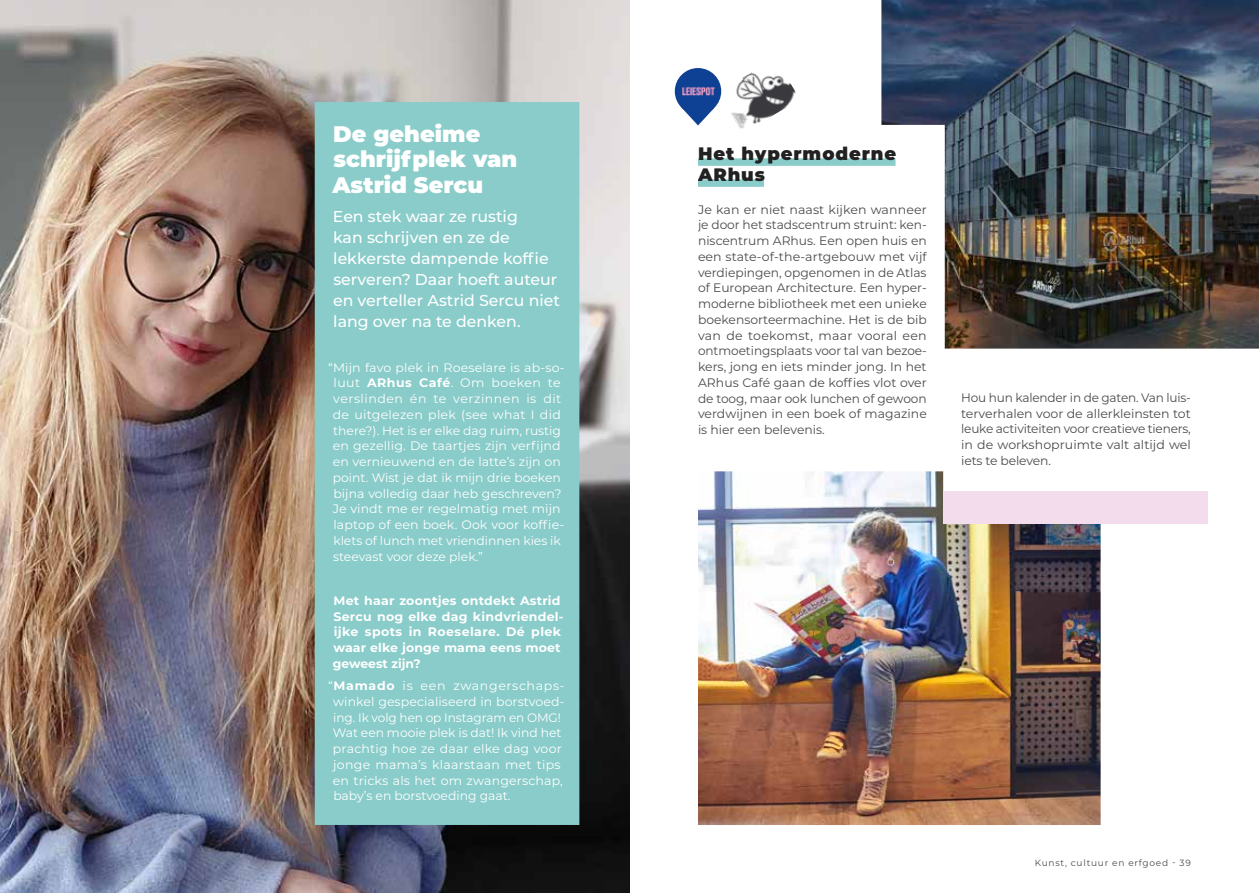
<style>
.page{position:relative;width:1259px;height:893px;background:#fff}
.page>*{position:absolute;margin:0;border:0;box-sizing:border-box;transform-origin:0 0}
.t1{font:900 22.5px/25.5px "Montserrat";color:#fff}
.t2{font:900 18px/21px "Montserrat";letter-spacing:.05em;color:#212121}
.t3{font:500 15.75px/21px "Montserrat";color:#fff}
.t4{font:12.3px/15.8px "Montserrat";letter-spacing:.005em;color:#fff}
.t5{font:12.3px/15.8px "Montserrat";color:#4a4a49;text-align:justify}
.t6{font:700 12.3px/15.8px "Montserrat";letter-spacing:.015em;color:#fff}
.t7{font:9px "Montserrat";letter-spacing:.085em;color:#4a4a49}
.s1{font-weight:700}
</style>
<div class="page">
<img style="left:0;top:0;width:629px;height:893px">
<svg style="left:306px;top:93px;width:282px;height:741px"></svg>
<div style="left:333px;top:140px;width:147px;height:7px;background:#89ccca"></div>
<img style="left:698px;top:472px;width:403px;height:353px">
<img style="left:881px;top:0;width:378px;height:349px">
<svg style="left:697px;top:116px;width:256px;height:356px"></svg>
<svg style="left:934px;top:363px;width:167px;height:163px"></svg>
<img style="left:718px;top:72px;width:82px;height:62px">
<div style="left:943px;top:491px;width:265px;height:33px;background:#f3dcec"></div>
<svg style="left:681px;top:107px;width:34px;height:18px"></svg>
<div style="left:675px;top:68px;width:46px;height:46px;background:#0e4194;border-radius:50%"></div>
<img style="left:682px;top:86px;width:33px;height:10px">
<h1 class="t1" style="left:333px;top:120px;width:186px">De geheime schrijfplek van<br>Astrid Sercu</h1>
<p class="t3" style="left:333px;top:206px;width:229px">Een stek waar ze rustig<br>kan schrijven en ze de lekkerste dampende koffie serveren? Daar hoeft auteur en verteller Astrid Sercu niet lang over na te denken.</p>
<p class="t4" style="left:333px;top:359px;width:233px;text-indent:-5px">“Mijn favo plek in Roeselare is ab-so&shy;luut <span class="s1">ARhus Café</span>. Om boeken te verslinden én te verzinnen is dit de uitgelezen plek (see what I did there?). Het is er elke dag ruim, rustig en gezellig. De taartjes zijn verfijnd en vernieuwend en de latte’s zijn on point. Wist je dat ik mijn drie boeken bijna volledig daar heb geschreven?<br>Je vindt me er regelmatig met mijn laptop of een boek. Ook voor koffie&shy;klets of lunch met vriendinnen kies ik steevast voor deze plek.”</p>
<p class="t6" style="left:333px;top:592px;width:232px">Met haar zoontjes ontdekt Astrid<br>Sercu nog elke dag kindvriendel&shy;ijke spots in Roeselare. Dé plek waar elke jonge mama eens moet geweest zijn?</p>
<p class="t4" style="left:333px;top:677px;width:233px;text-indent:-5px">“<span class="s1">Mamado</span> is een zwangerschaps&shy;winkel gespecialiseerd in borstvoed&shy;ing. Ik volg hen op Instagram en OMG!<br>Wat een mooie plek is dat! Ik vind het prachtig hoe ze daar elke dag voor jonge mama’s klaarstaan met tips en tricks als het om zwangerschap, baby’s en borstvoeding gaat.</p>
<h2 class="t2" style="left:698px;top:142px;width:200px">Het hypermoderne<br>ARhus</h2>
<p class="t5" style="left:698px;top:201px;width:230px">Je kan er niet naast kijken wanneer je door het stadscentrum struint: ken&shy;niscentrum ARhus. Een open huis en een state-of-the-artgebouw met vijf verdiepingen, opgenomen in de Atlas of European Architecture. Een hyper&shy;moderne bibliotheek met een unieke boekensorteermachine. Het is de bib van de toekomst, maar vooral een ontmoetingsplaats voor tal van bezoe&shy;kers, jong en iets minder jong. In het ARhus Café gaan de koffies vlot over de toog, maar ook lunchen of gewoon verdwijnen in een boek of magazine is hier een belevenis.</p>
<p class="t5" style="left:961px;top:389px;width:231px">Hou hun kalender in de gaten. Van luis&shy;terverhalen voor de allerkleinsten tot leuke activiteiten voor creatieve tieners, in de workshopruimte valt altijd wel iets te beleven.</p>
<p class="t7" style="left:1034px;top:856px;width:158px">Kunst, cultuur en erfgoed - 39</p>
</div>
